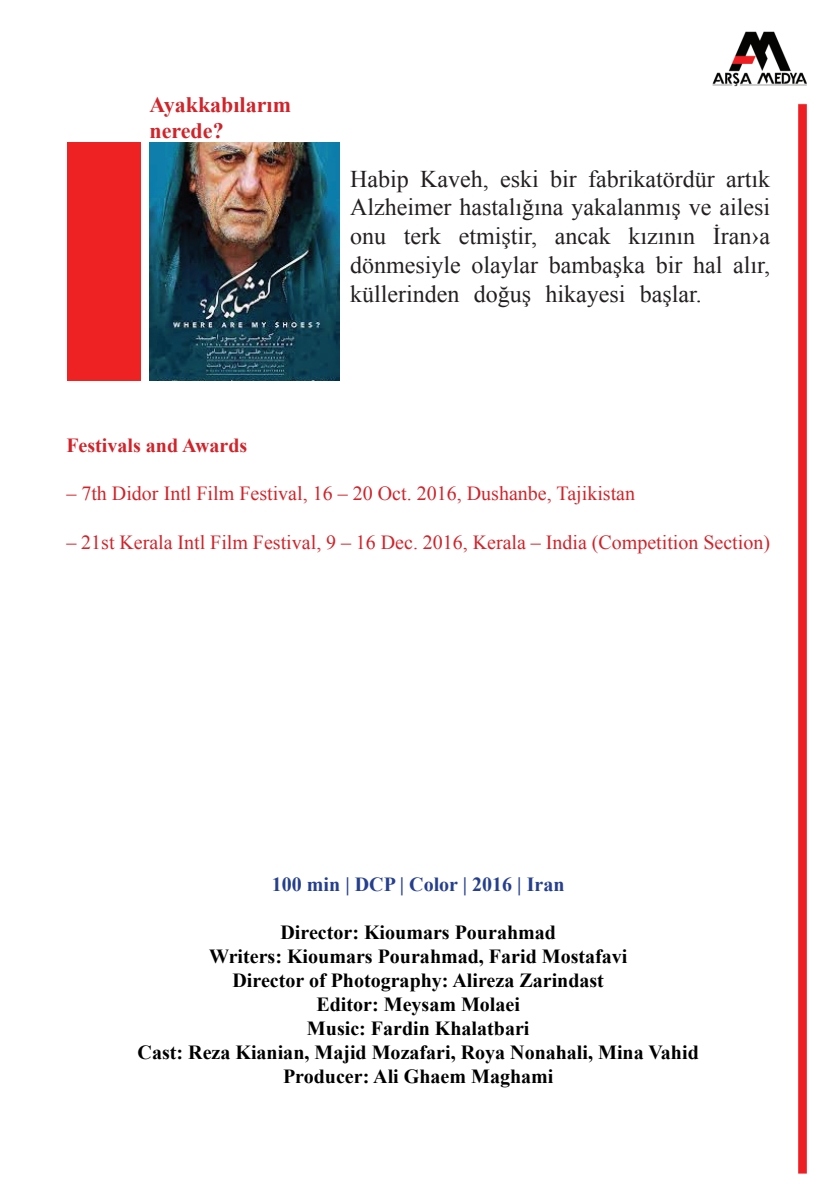
<style>
.page{position:relative;width:840px;height:1191px;background:#fff}
.page>*{position:absolute;margin:0;border:0;box-sizing:border-box;transform-origin:0 0}
.t1{font:24px/28.8px "Times New Roman";color:#231f20;text-align:justify}
.t2{font:700 22px/26.4px "Times New Roman";color:#d1232a}
.t3{font:700 20px/24px "Times New Roman";color:#000;text-align:center}
.t4{font:20px "Times New Roman";color:#d1232a}
.t5{font:700 20px "Times New Roman";color:#253f8e}
.t6{font:700 20px "Times New Roman";color:#d1232a}
</style>
<div class="page">
<img style="left:339px;top:31px;width:468px;height:1143px">
<img style="left:149px;top:142px;width:190px;height:239px">
<div style="left:67px;top:142px;width:74px;height:239px;background:#ee2123"></div>
<p class="t2" style="left:149px;top:91px;width:143px">Ayakkabılarım nerede?</p>
<p class="t1" style="left:350px;top:163px;width:421px">Habip Kaveh, eski bir fabrikatördür artık Alzheimer hastalığına yakalanmış ve ailesi onu terk etmiştir, ancak kızının İran›a dönmesiyle olaylar bambaşka bir hal alır, küllerinden doğuş hikayesi başlar.</p>
<p class="t6" style="left:66px;top:431px;width:182px">Festivals and Awards</p>
<p class="t4" style="left:66px;top:480px;width:570px">– 7th Didor Intl Film Festival, 16 – 20 Oct. 2016, Dushanbe, Tajikistan</p>
<p class="t4" style="left:66px;top:528px;width:705px">– 21st Kerala Intl Film Festival, 9 – 16 Dec. 2016, Kerala – India (Competition Section)</p>
<p class="t5" style="left:272px;top:869px;width:294px">100 min | DCP | Color | 2016 | Iran</p>
<p class="t3" style="left:137px;top:919px;width:562px">Director: Kioumars Pourahmad<br>Writers: Kioumars Pourahmad, Farid Mostafavi<br>Director of Photography: Alireza Zarindast<br>Editor: Meysam Molaei<br>Music: Fardin Khalatbari<br>Cast: Reza Kianian, Majid Mozafari, Roya Nonahali, Mina Vahid Producer: Ali Ghaem Maghami</p>
</div>
